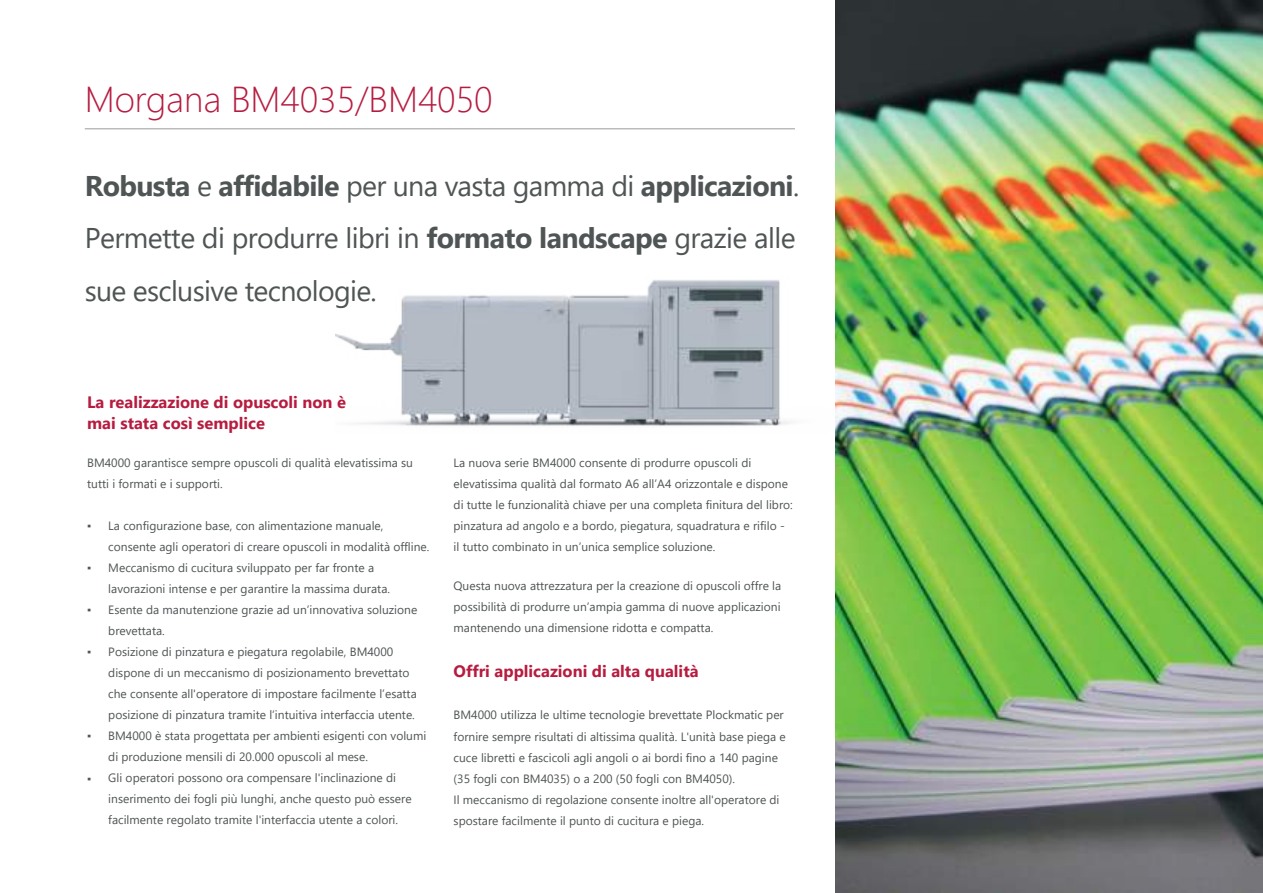
<style>
.page{position:relative;width:1263px;height:893px;background:#fff}
.page>*{position:absolute;margin:0;border:0;box-sizing:border-box;transform-origin:0 0}
.t1{font:300 36px "Segoe UI";color:#b61c40}
.t2{font:28.5px/52.5px "Segoe UI";letter-spacing:-.02em;color:#4f5454}
.t3{font:700 16.5px/21px "Segoe UI";color:#b61c40}
.t4{font:12px/21px "Segoe UI";color:#4f5454}
.s1{font-weight:700}
</style>
<div class="page">
<hr style="left:85px;top:128px;width:710px;height:1px;background:#9a9c9e">
<img style="left:836px;top:0;width:427px;height:893px">
<img style="left:336px;top:193px;width:509px;height:241px">
<h1 class="t1" style="left:85px;top:65px;width:410px">Morgana BM4035/BM4050</h1>
<h2 class="t2" style="left:85px;top:157px;width:716px"><span class="s1">Robusta</span> e <span class="s1">affidabile</span> per una vasta gamma di <span class="s1">applicazioni</span>.<br>Permette di produrre libri in <span class="s1">formato landscape</span> grazie alle sue esclusive tecnologie.</h2>
<h3 class="t3" style="left:87px;top:390px;width:260px">La realizzazione di opuscoli non è mai stata così semplice</h3>
<p class="t4" style="left:87px;top:451px;width:327px">BM4000 garantisce sempre opuscoli di qualità elevatissima su tutti i formati e i supporti.</p>
<p class="t4" style="left:108px;top:514px;width:323px;text-indent:-21px">▪ La configurazione base, con alimentazione manuale, consente agli operatori di creare opuscoli in modalità offline.<br>Meccanismo di cucitura sviluppato per far fronte a lavorazioni intense e per garantire la massima durata.<br>Esente da manutenzione grazie ad un’innovativa soluzione brevettata.<br>Posizione di pinzatura e piegatura regolabile, BM4000 dispone di un meccanismo di posizionamento brevettato che consente all'operatore di impostare facilmente l’esatta posizione di pinzatura tramite l’intuitiva interfaccia utente.<br>BM4000 è stata progettata per ambienti esigenti con volumi di produzione mensili di 20.000 opuscoli al mese.<br>Gli operatori possono ora compensare l'inclinazione di inserimento dei fogli più lunghi, anche questo può essere facilmente regolato tramite l'interfaccia utente a colori.</p>
<p class="t4" style="left:87px;top:557px;width:6px">▪</p>
<p class="t4" style="left:87px;top:599px;width:6px">▪</p>
<p class="t4" style="left:87px;top:641px;width:6px">▪</p>
<p class="t4" style="left:87px;top:725px;width:6px">▪</p>
<p class="t4" style="left:87px;top:767px;width:6px">▪</p>
<p class="t4" style="left:454px;top:452px;width:341px">La nuova serie BM4000 consente di produrre opuscoli di elevatissima qualità dal formato A6 all’A4 orizzontale e dispone di tutte le funzionalità chiave per una completa finitura del libro: pinzatura ad angolo e a bordo, piegatura, squadratura e rifilo - il tutto combinato in un’unica semplice soluzione.</p>
<p class="t4" style="left:454px;top:575px;width:329px;text-align:justify">Questa nuova attrezzatura per la creazione di opuscoli offre la possibilità di produrre un’ampia gamma di nuove applicazioni mantenendo una dimensione ridotta e compatta.</p>
<h3 class="t3" style="left:454px;top:660px;width:247px">Offri applicazioni di alta qualità</h3>
<p class="t4" style="left:454px;top:704px;width:334px">BM4000 utilizza le ultime tecnologie brevettate Plockmatic per fornire sempre risultati di altissima qualità. L'unità base piega e cuce libretti e fascicoli agli angoli o ai bordi fino a 140 pagine (35 fogli con BM4035) o a 200 (50 fogli con BM4050).<br>Il meccanismo di regolazione consente inoltre all'operatore di spostare facilmente il punto di cucitura e piega.</p>
</div>
